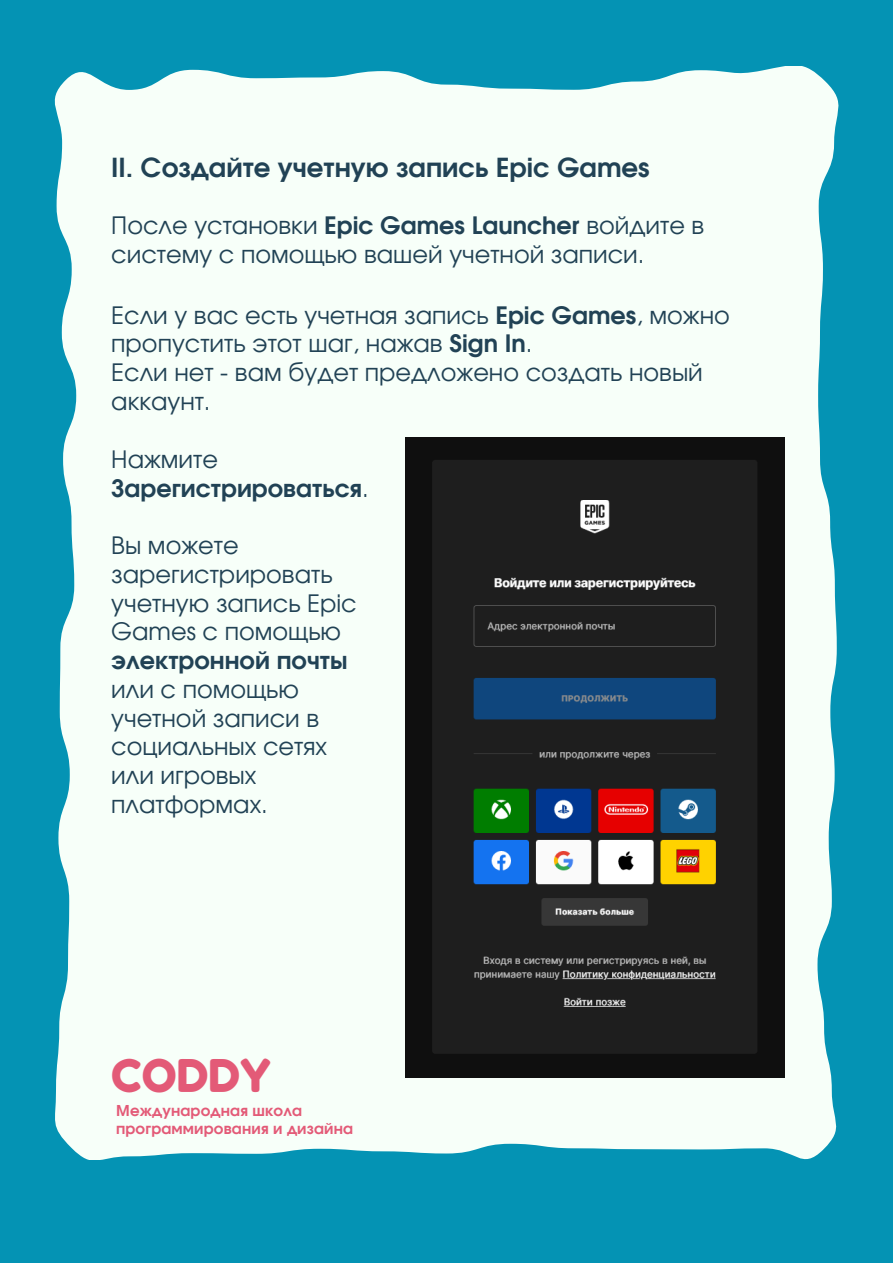
<style>
.page{position:relative;width:893px;height:1263px;background:#0493b4}
.page>*{position:absolute;margin:0;border:0;box-sizing:border-box;transform-origin:0 0}
.t1{font:45px "Fredoka One";color:#e35a77}
.t2{font:700 26.25px "Evolventa";color:#214255}
.t3{font:24px/28.7px "Evolventa";color:#214255}
.t4{font:700 24px/28.7px "Evolventa";color:#214255}
.t5{font:700 15px "Evolventa";letter-spacing:.01em;color:#e35a77}
.s1{font-weight:700}
.s2{font-weight:400}
</style>
<div class="page">
<div style="left:55px;top:67px;width:783px;height:1092px;background:#f7fff9"></div>
<img style="left:405px;top:438px;width:380px;height:640px">
<h2 class="t2" style="left:111px;top:156px;width:540px">II. Создайте учетную запись Epic Games</h2>
<h1 class="t3" style="left:111px;top:213px;width:594px">После установки <span class="s1">Epic Games Launcher</span> войдите в систему с помощью вашей учетной записи.</h1>
<p class="t3" style="left:111px;top:302px;width:620px">Если у вас есть учетная запись <span class="s1">Epic Games</span>, можно пропустить этот шаг, нажав <span class="s1">Sign In</span>.<br>Если нет - вам будет предложено создать новый аккаунт.</p>
<h3 class="t4" style="left:111px;top:447px;width:259px"><span class="s2">Нажмите<br></span>Зарегистрироваться<span class="s2">.</span></h3>
<h3 class="t3" style="left:111px;top:533px;width:247px">Вы можете зарегистрировать учетную запись Epic<br>Games с помощью <span class="s1">электронной почты </span>или с помощью учетной записи в социальных сетях или игровых платформах.</h3>
<h3 class="t1" style="left:111px;top:1048px;width:161px">CODDY</h3>
<h3 class="t5" style="left:116px;top:1103px;width:187px">Международная школа</h3>
<p class="t5" style="left:116px;top:1121px;width:238px">программирования и дизайна</p>
</div>
